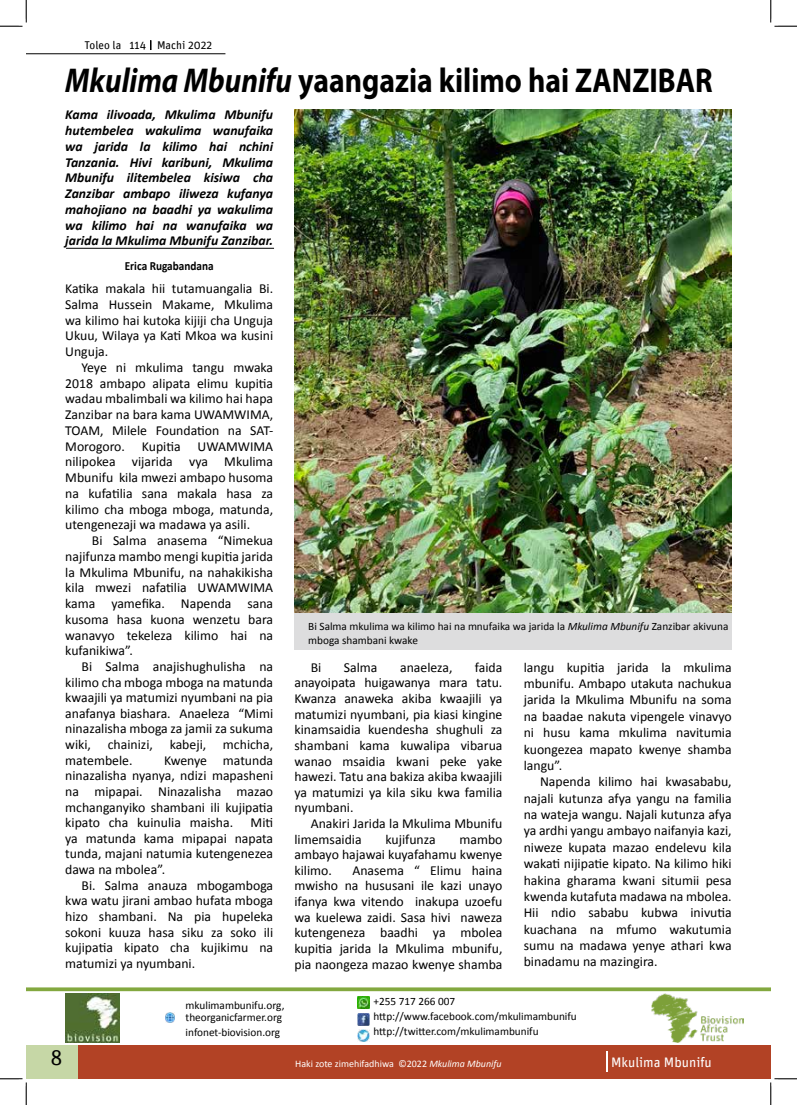
<style>
.page{position:relative;width:797px;height:1105px;background:#fff}
.page>*{position:absolute;margin:0;border:0;box-sizing:border-box;transform-origin:0 0}
.t1{font:700 34.5px "Myriad Pro";color:#000;scale:.86 1}
.t2{font:21.25px "Unit";color:#000}
.t3{font:13.75px/15.6px "Calibri";color:#000;text-align:justify}
.t4{font:italic 700 13.75px/15.8px "Calibri";color:#000;text-align:justify}
.t5{font:13.75px "Unit";color:#fff}
.t6{font:700 12.5px "Calibri";color:#000;scale:.9 1}
.t7{font:11.25px/15px "Calibri";color:#000}
.t8{font:11.25px "Unit";color:#000}
.t9{font:10px "Calibri";color:#fff}
.s1{font-style:italic}
</style>
<div class="page">
<div style="left:78px;top:1045px;width:692px;height:34px;background:#b24225"></div>
<div style="left:26px;top:1045px;width:52px;height:34px;background:#c6d7a6"></div>
<hr style="left:606px;top:1052px;width:2px;height:20px;background:#fff">
<img style="left:65px;top:994px;width:54px;height:48px">
<img style="left:652px;top:994px;width:91px;height:48px">
<svg style="left:26px;top:987px;width:744px;height:4px;background:#90b153"></svg>
<svg style="left:357px;top:996px;width:12px;height:46px"></svg>
<svg style="left:165px;top:1012px;width:10px;height:10px"></svg>
<hr style="left:26px;top:54px;width:199px;height:1px;background:#000">
<hr style="left:66px;top:248px;width:208px;height:1px;background:#000">
<img style="left:294px;top:109px;width:437px;height:504px">
<div style="left:294px;top:613px;width:437px;height:37px;background:#ddddde"></div>
<svg style="left:0;top:0;width:27px;height:27px"></svg>
<svg style="left:0;top:1078px;width:27px;height:27px"></svg>
<svg style="left:770px;top:0;width:27px;height:27px"></svg>
<svg style="left:770px;top:1078px;width:27px;height:27px"></svg>
<p class="t8" style="left:84px;top:39px;width:129px">Toleo la 114 Machi 2022</p>
<h1 class="t1" style="left:65px;top:58px;width:754px"><span class="s1">Mkulima Mbunifu</span> yaangazia kilimo hai ZANZIBAR</h1>
<p class="t4" style="left:65px;top:106px;width:209px">Kama ilivoada, Mkulima Mbunifu hutembelea wakulima wanufaika wa jarida la kilimo hai nchini Tanzania. Hivi karibuni, Mkulima Mbunifu ilitembelea kisiwa cha Zanzibar ambapo iliweza kufanya mahojiano na baadhi ya wakulima wa kilimo hai na wanufaika wa jarida la Mkulima Mbunifu Zanzibar.</p>
<p class="t6" style="left:125px;top:258px;width:100px">Erica Rugabandana</p>
<p class="t3" style="left:65px;top:280px;width:209px">Katika makala hii tutamuangalia Bi.<br>Salma Hussein Makame, Mkulima wa kilimo hai kutoka kijiji cha Unguja Ukuu, Wilaya ya Kati Mkoa wa kusini Unguja.</p>
<p class="t3" style="left:65px;top:359px;width:209px;text-indent:16px">Yeye ni mkulima tangu mwaka 2018 ambapo alipata elimu kupitia wadau mbalimbali wa kilimo hai hapa Zanzibar na bara kama UWAMWIMA, TOAM, Milele Foundation na SAT-Morogoro. Kupitia UWAMWIMA nilipokea vijarida vya Mkulima Mbunifu kila mwezi ambapo husoma na kufatilia sana makala hasa za kilimo cha mboga mboga, matunda, utengenezaji wa madawa ya asili.</p>
<p class="t3" style="left:65px;top:532px;width:209px;text-indent:27px">Bi Salma anasema “Nimekua najifunza mambo mengi kupitia jarida la Mkulima Mbunifu, na nahakikisha kila mwezi nafatilia UWAMWIMA kama yamefika. Napenda sana kusoma hasa kuona wenzetu bara wanavyo tekeleza kilimo hai na kufanikiwa”.</p>
<p class="t3" style="left:65px;top:658px;width:209px;text-indent:16px">Bi Salma anajishughulisha na kilimo cha mboga mboga na matunda kwaajili ya matumizi nyumbani na pia anafanya biashara. Anaeleza “Mimi ninazalisha mboga za jamii za sukuma wiki, chainizi, kabeji, mchicha, matembele.</p>
<p class="t3" style="left:65px;top:752px;width:209px;text-indent:99px">Kwenye matunda ninazalisha nyanya, ndizi mapasheni na mipapai. Ninazalisha mazao mchanganyiko shambani ili kujipatia kipato cha kuinulia maisha.</p>
<p class="t3" style="left:65px;top:814px;width:209px;text-indent:185px">Miti ya matunda kama mipapai napata tunda, majani natumia kutengenezea dawa na mbolea”.</p>
<p class="t3" style="left:65px;top:877px;width:209px;text-indent:16px">Bi. Salma anauza mbogamboga kwa watu jirani ambao hufata mboga hizo shambani. Na pia hupeleka sokoni kuuza hasa siku za soko ili kujipatia kipato cha kujikimu na matumizi ya nyumbani.</p>
<p class="t7" style="left:186px;top:998px;width:100px;line-height:12.5px">mkulimambunifu.org, theorganicfarmer.org</p>
<p class="t7" style="left:186px;top:1024px;width:96px">infonet-biovision.org</p>
<p class="t7" style="left:308px;top:619px;width:421px;line-height:13.8px">Bi Salma mkulima wa kilimo hai na mnufaika wa jarida la <span class="s1">Mkulima Mbunifu</span> Zanzibar akivuna mboga shambani kwake</p>
<p class="t3" style="left:294px;top:659px;width:209px;text-indent:180px">faida anayoipata huigawanya mara tatu.<br>Kwanza anaweka akiba kwaajili ya matumizi nyumbani, pia kiasi kingine kinamsaidia kuendesha shughuli za shambani kama kuwalipa vibarua wanao msaidia kwani peke yake hawezi. Tatu ana bakiza akiba kwaajili ya matumizi ya kila siku kwa familia nyumbani.</p>
<p class="t3" style="left:294px;top:815px;width:209px;text-indent:16px">Anakiri Jarida la Mkulima Mbunifu limemsaidia</p>
<p class="t3" style="left:311px;top:659px;width:12px">Bi</p>
<p class="t3" style="left:344px;top:659px;width:35px">Salma</p>
<p class="t3" style="left:400px;top:659px;width:54px">anaeleza,</p>
<p class="t3" style="left:385px;top:830px;width:52px">kujifunza</p>
<p class="t3" style="left:294px;top:830px;width:209px;text-indent:165px">mambo ambayo hajawai kuyafahamu kwenye kilimo.</p>
<p class="t3" style="left:294px;top:862px;width:209px;text-indent:58px">Anasema “ Elimu haina mwisho na hususani ile kazi unayo ifanya kwa vitendo inakupa uzoefu wa kuelewa zaidi. Sasa hivi naweza kutengeneza baadhi ya mbolea kupitia jarida la Mkulima mbunifu, pia naongeza mazao kwenye shamba</p>
<p class="t3" style="left:523px;top:658px;width:209px;line-height:16.4px">langu kupitia jarida la mkulima mbunifu. Ambapo utakuta nachukua jarida la Mkulima Mbunifu na soma na baadae nakuta vipengele vinavyo ni husu kama mkulima navitumia kuongezea mapato kwenye shamba langu”.</p>
<p class="t3" style="left:523px;top:773px;width:209px;line-height:16.4px;text-indent:16px">Napenda kilimo hai kwasababu, najali kutunza afya yangu na familia na wateja wangu. Najali kutunza afya ya ardhi yangu ambayo naifanyia kazi, niweze kupata mazao endelevu kila wakati nijipatie kipato. Na kilimo hiki hakina gharama kwani situmii pesa kwenda kutafuta madawa na mbolea.<br>Hii ndio sababu kubwa inivutia kuachana na mfumo wakutumia sumu na madawa yenye athari kwa binadamu na mazingira.</p>
<p class="t7" style="left:373px;top:993px;width:205px">+255 717 266 007 http://www.facebook.com/mkulimambunifu http://twitter.com/mkulimambunifu</p>
<h2 class="t2" style="left:51px;top:1045px;width:14px">8</h2>
<p class="t5" style="left:611px;top:1054px;width:102px">Mkulima Mbunifu</p>
<p class="t9" style="left:295px;top:1057px;width:208px">Haki zote zimehifadhiwa ©2022 <span class="s1">Mkulima Mbunifu</span></p>
</div>
